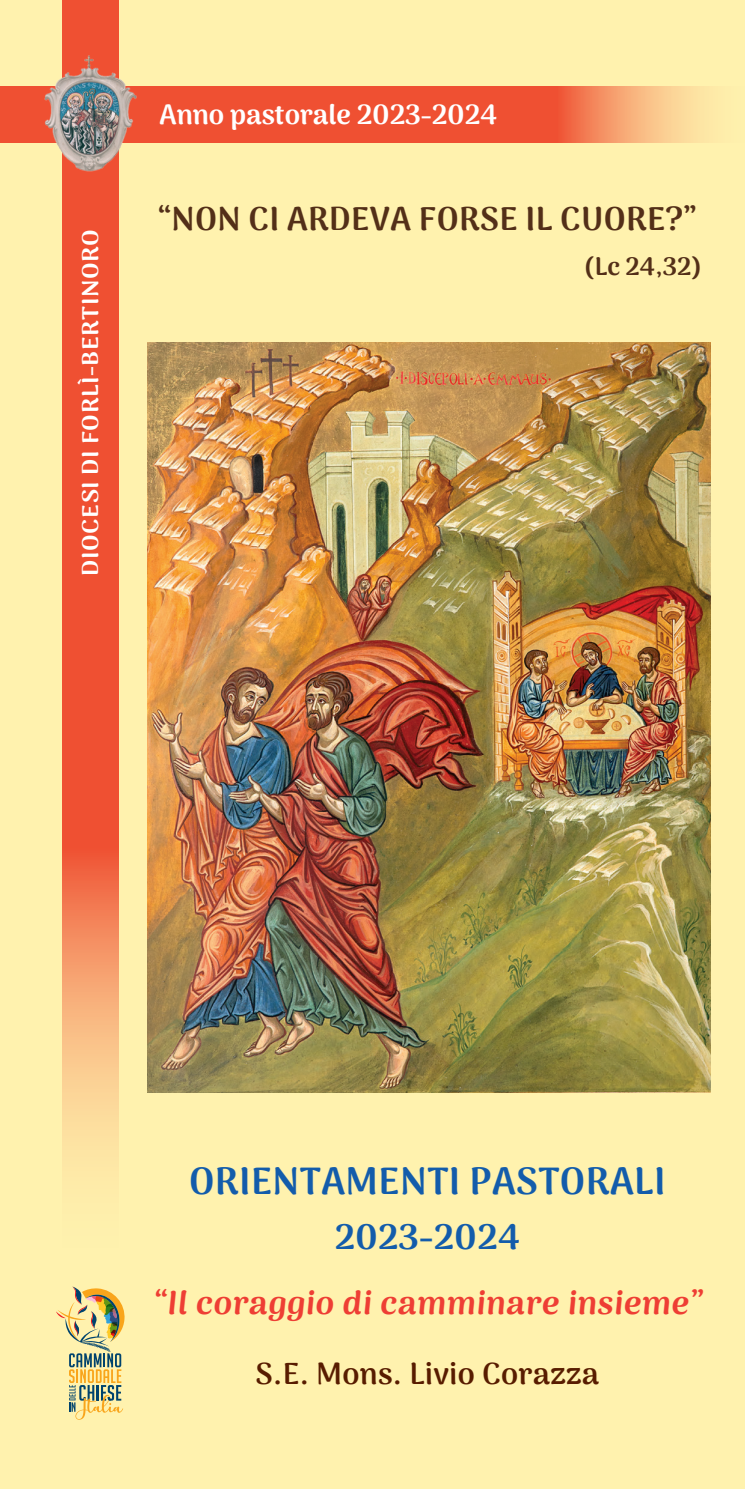
<style>
.page{position:relative;width:745px;height:1489px;background:#fff}
.page>*{position:absolute;margin:0;border:0;box-sizing:border-box;transform-origin:0 0}
.t1{font:900 37.5px "Arima Madurai";letter-spacing:.01em;color:#135cab}
.t2{font:900 35px "Arima Madurai";letter-spacing:.01em;color:#135cab}
.t3{font:900 32.5px "Arima Madurai";color:#ee3e34}
.t4{font:900 32.5px "Arima Madurai";letter-spacing:.01em;color:#532f18}
.t5{font:800 30px "Arima Madurai";letter-spacing:.01em;color:#581c00}
.t6{font:900 27.5px "Arima Madurai";color:#fff}
.t7{font:900 25px "Arima Madurai";color:#532f18}
.t8{font:900 22.5px "Arima Madurai";letter-spacing:.02em;color:#fff;scale:1.11 1}
.s1{font-size:25.75px}
</style>
<div class="page">
<div style="left:0;top:0;width:744px;height:1488px;background:#fff2ae"></div>
<img style="left:147px;top:343px;width:563px;height:749px">
<svg style="left:0;top:86px;width:709px;height:56px;background:#f16643"></svg>
<svg style="left:62px;top:0;width:56px;height:1167px;background:#f16b47"></svg>
<img style="left:43px;top:54px;width:94px;height:117px">
<svg style="left:56px;top:1286px;width:69px;height:133px"></svg>
<p class="t8" style="left:74px;top:575px;width:313px;rotate:-90deg">DIOCESI DI FORLÌ-BERTINORO</p>
<p class="t6" style="left:159px;top:94px;width:339px">Anno pastorale 2023<span class="s1">-</span>2024</p>
<p class="t4" style="left:158px;top:195px;width:538px">“NON CI ARDEVA FORSE IL CUORE?”</p>
<p class="t7" style="left:583px;top:248px;width:120px">(Lc 24,32)</p>
<p class="t1" style="left:189px;top:1153px;width:477px">ORIENTAMENTI PASTORALI</p>
<p class="t2" style="left:334px;top:1211px;width:186px">2023-2024</p>
<p class="t3" style="left:153px;top:1279px;width:554px">“Il coraggio di camminare insieme”</p>
<p class="t5" style="left:255px;top:1352px;width:344px">S.E. Mons. Livio Corazza</p>
</div>
